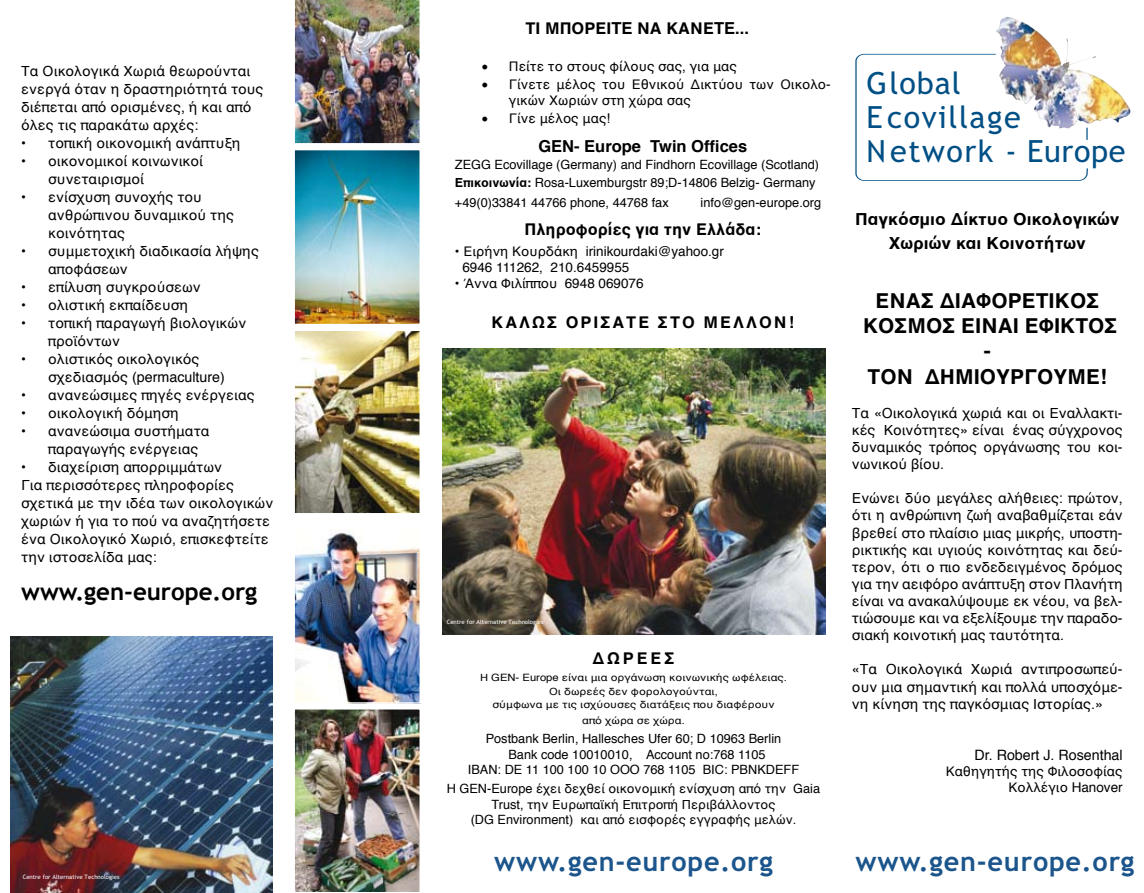
<style>
.page{position:relative;width:1144px;height:893px;background:#fff}
.page>*{position:absolute;margin:0;border:0;box-sizing:border-box;transform-origin:0 0}
.t1{font:30.6px "Trebuchet MS";letter-spacing:.05em;color:#004f85}
.t2{font:700 27px "Trebuchet MS";letter-spacing:.03em;color:#1b558c}
.t3{font:700 24px "Trebuchet MS";color:#000}
.t4{font:700 21px/25.2px "Helvetica";color:#000;text-align:center}
.t5{font:700 16.95px/23.4px "Helvetica";color:#000;text-align:center}
.t6{font:700 16.5px "Helvetica";color:#000}
.t7{font:700 16.5px "Helvetica";letter-spacing:.12em;color:#000}
.t8{font:14.25px/18px "Helvetica";color:#000}
.t9{font:13.5px/16.2px "Helvetica";color:#000}
.t10{font:12.75px/15.3px "Helvetica";color:#000;text-align:center}
.t11{font:10.2px/13.5px "Helvetica";color:#000;text-align:center;scale:1.11 1}
.t12{font:6px "Trebuchet MS";color:#fff}
.s1{font-weight:700}
</style>
<div class="page">
<img style="left:296px;top:333px;width:122px;height:178px">
<div style="left:293px;top:330px;width:128px;height:184px;border:2px solid #fff"></div>
<img style="left:296px;top:152px;width:122px;height:170px">
<div style="left:293px;top:149px;width:128px;height:176px;border:2px solid #fff"></div>
<img style="left:296px;top:530px;width:122px;height:171px">
<div style="left:293px;top:519px;width:128px;height:185px;border:2px solid #fff"></div>
<img style="left:294px;top:0;width:126px;height:144px">
<img style="left:999px;top:17px;width:132px;height:107px">
<svg style="left:855px;top:54px;width:233px;height:127px"></svg>
<img style="left:442px;top:349px;width:383px;height:285px">
<img style="left:11px;top:637px;width:261px;height:256px">
<img style="left:294px;top:709px;width:126px;height:183px">
<p class="t8" style="left:21px;top:62px;width:244px">Τα Οικολογικά Χωριά θεωρούνται ενεργά όταν η δραστηριότητά τους διέπεται από ορισμένες, ή και από όλες τις παρακάτω αρχές:</p>
<p class="t8" style="left:21px;top:134px;width:221px">• τοπική οικονομική ανάπτυξη</p>
<p class="t8" style="left:48px;top:152px;width:156px;text-indent:-27px">• οικονομικοί κοινωνικοί συνεταιρισμοί</p>
<p class="t8" style="left:48px;top:188px;width:187px;text-indent:-27px">• ενίσχυση συνοχής του ανθρώπινου δυναμικού της κοινότητας</p>
<p class="t8" style="left:48px;top:242px;width:212px;text-indent:-27px">• συμμετοχική διαδικασία λήψης αποφάσεων</p>
<p class="t8" style="left:21px;top:278px;width:181px">• επίλυση συγκρούσεων</p>
<p class="t8" style="left:21px;top:296px;width:169px">• ολιστική εκπαίδευση</p>
<p class="t8" style="left:48px;top:314px;width:200px;text-indent:-27px">• τοπική παραγωγή βιολογικών προϊόντων</p>
<p class="t8" style="left:48px;top:350px;width:178px;text-indent:-27px">• ολιστικός οικολογικός σχεδιασμός (permaculture)</p>
<p class="t8" style="left:21px;top:386px;width:235px">• ανανεώσιμες πηγές ενέργειας</p>
<p class="t8" style="left:21px;top:404px;width:159px">• οικολογική δόμηση</p>
<p class="t8" style="left:48px;top:422px;width:163px;text-indent:-27px">• ανανεώσιμα συστήματα παραγωγής ενέργειας</p>
<p class="t8" style="left:21px;top:458px;width:254px">• διαχείριση απορριμμάτων<br>Για περισσότερες πληροφορίες σχετικά με την ιδέα των οικολογικών χωριών ή για το πού να αναζητήσετε ένα Οικολογικό Χωριό, επισκεφτείτε την ιστοσελίδα μας:</p>
<h3 class="t3" style="left:21px;top:576px;width:238px">www.gen-europe.org</h3>
<p class="t12" style="left:23px;top:873px;width:98px">Centre for Alternative Technologies</p>
<p class="t6" style="left:525px;top:13px;width:225px">ΤΙ ΜΠΟΡΕΙTE ΝΑ ΚΑΝΕTE...</p>
<p class="t9" style="left:482px;top:57px;width:257px">• Πείτε το στους φίλους σας, για μας</p>
<p class="t9" style="left:509px;top:76px;width:323px;text-indent:-27px">• Γίνετε μέλος του Εθνικού Δικτύου των Οικο-λο&shy;γικών Χωριών στη χώρα σας</p>
<p class="t9" style="left:482px;top:110px;width:130px">• Γίνε μέλος μας!</p>
<p class="t6" style="left:538px;top:131px;width:210px">GEN- Europe Twin Offices</p>
<p class="t10" style="left:455px;top:156px;width:366px;line-height:17.4px;text-align:left">ZEGG Ecovillage (Germany) and Findhorn Ecovillage (Scotland)<br><span class="s1">Επικοινωνία:</span> Rosa-Luxemburgstr 89;D-14806 Belzig- Germany</p>
<p class="t10" style="left:455px;top:194px;width:215px">+49(0)33841 44766 phone, 44768 fax</p>
<p class="t10" style="left:700px;top:194px;width:122px">info@gen-europe.org</p>
<p class="t6" style="left:524px;top:214px;width:238px">Πληροφορίες για την Ελλάδα:</p>
<p class="t9" style="left:462px;top:242px;width:263px;text-indent:-8px">• Ειρήνη Κουρδάκη irinikourdaki@yahoo.gr<br>6946 111262, 210.6459955</p>
<p class="t9" style="left:455px;top:275px;width:190px">• Άννα Φιλίππου 6948 069076</p>
<p class="t7" style="left:491px;top:307px;width:304px">ΚΑΛΩΣ ΟΡΙΣΑΤΕ ΣΤΟ ΜΕΛΛΟΝ!</p>
<p class="t12" style="left:447px;top:618px;width:98px">Centre for Alternative Technologies</p>
<p class="t6" style="left:592px;top:643px;width:83px">ΔΩΡΕΕΣ</p>
<p class="t11" style="left:480px;top:671px;width:278px">Η GEN- Europe είναι μια οργάνωση κοινωνικής ωφέλειας.<br>Οι δωρεές δεν φορολογούνται,<br>σύμφωνα με τις ισχύουσες διατάξεις που διαφέρουν</p>
<p class="t11" style="left:582px;top:713px;width:94px">από χώρα σε χώρα.</p>
<p class="t10" style="left:468px;top:731px;width:333px">Postbank Berlin, Hallesches Ufer 60; D 10963 Berlin<br>Bank code 10010010, Account no:768 1105<br>IBAN: DE 11 100 100 10 OOO 768 1105 BIC: PBNKDEFF</p>
<p class="t10" style="left:447px;top:781px;width:375px">H GEN-Europe έχει δεχθεί οικονομική ενίσχυση από την Gaia<br>Trust, την Ευρωπαϊκή Επιτροπή Περιβάλλοντος<br>(DG Environment) και από εισφορές εγγραφής μελών.</p>
<h1 class="t1" style="left:866px;top:65px;width:96px">Global</h1>
<h1 class="t1" style="left:866px;top:99px;width:156px">Ecovillage</h1>
<h1 class="t1" style="left:866px;top:134px;width:260px">Network - Europe</h1>
<p class="t5" style="left:855px;top:207px;width:266px">Παγκόσμιο Δίκτυο Οικολογικών<br>Χωριών και Κοινοτήτων</p>
<h3 class="t4" style="left:863px;top:287px;width:256px">ΕΝΑΣ ΔΙΑΦΟΡΕΤΙΚΟΣ<br>ΚΟΣΜΟΣ ΕΙΝΑΙ ΕΦΙΚΤΟΣ -<br>ΤΟΝ ΔΗΜΙΟΥΡΓΟΥΜΕ!</h3>
<p class="t8" style="left:852px;top:404px;width:272px;line-height:17.1px;text-align:justify">Τα «Οικολογικά χωριά και οι Εναλλακτι&shy;κές Κοινότητες» είναι ένας σύγχρονος δυναμικός τρόπος οργάνωσης του κοι&shy;νωνικού βίου.</p>
<p class="t8" style="left:852px;top:489px;width:272px;line-height:17.1px;text-align:justify">Ενώνει δύο μεγάλες αλήθειες: πρώτον, ότι η ανθρώπινη ζωή αναβαθμίζεται εάν βρεθεί στο πλαίσιο μιας μικρής, υποστη&shy;ρικτικής και υγιούς κοινότητας και δεύ&shy;τερον, ότι ο πιο ενδεδειγμένος δρόμος για την αειφόρο ανάπτυξη στον Πλανήτη είναι να ανακαλύψουμε εκ νέου, να βελ&shy;τιώσουμε και να εξελίξουμε την παραδο&shy;σιακή κοινοτική μας ταυτότητα.</p>
<p class="t8" style="left:852px;top:660px;width:272px;line-height:17.1px;text-align:justify">«Τα Οικολογικά Χωριά αντιπροσωπεύ&shy;ουν μια σημαντική και πολλά υποσχόμε&shy;νη κίνηση της παγκόσμιας Ιστορίας.»</p>
<p class="t8" style="left:974px;top:745px;width:150px">Dr. Robert J. Rosenthal</p>
<p class="t9" style="left:945px;top:763px;width:179px;text-align:right">Καθηγητής της Φιλοσοφίας<br>Κολλέγιο Hanover</p>
<h2 class="t2" style="left:494px;top:845px;width:280px">www.gen-europe.org</h2>
<h2 class="t2" style="left:855px;top:845px;width:280px">www.gen-europe.org</h2>
</div>
